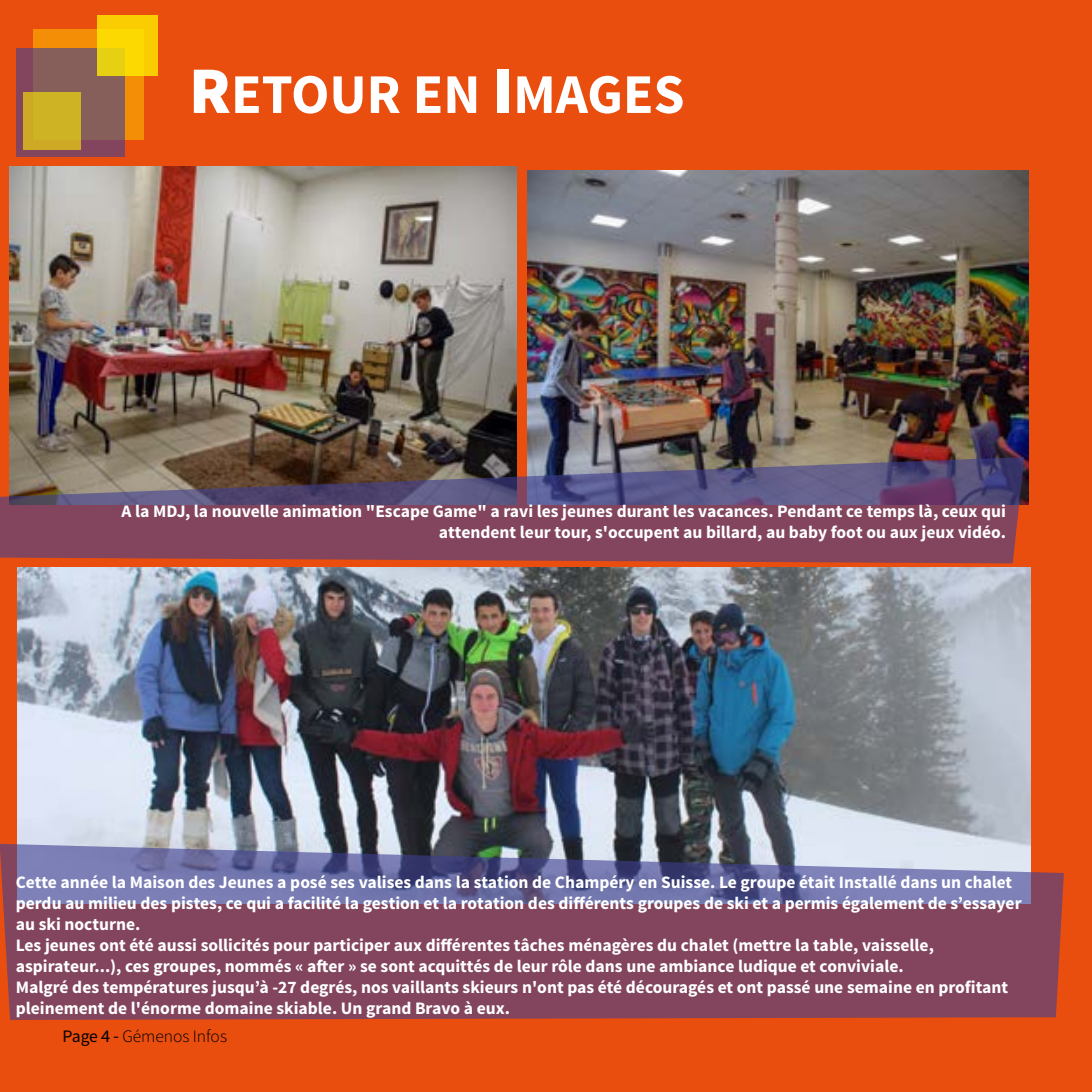
<style>
.page{position:relative;width:1092px;height:1092px;background:#fff}
.page>*{position:absolute;margin:0;border:0;box-sizing:border-box;transform-origin:0 0}
.t1{font:700 56px "Source Sans Pro";color:#fff}
.t2{font:700 17.5px/21px "Source Sans Pro";color:#fff;text-align:right}
.t3{font:300 17.5px "Source Sans Pro";color:#000}
.t4{font:17.5px "Source Sans Pro";color:#000}
.s1{font-weight:900;font-size:66.5px}
.s2{font-family:"Myriad Pro";font-weight:400}
</style>
<div class="page">
<div style="left:0;top:0;width:1091px;height:1091px;background:#e94e0f"></div>
<div style="left:33px;top:29px;width:110px;height:111px;background:#f38e06"></div>
<svg style="left:16px;top:48px;width:109px;height:109px;background:#84565a"></svg>
<div style="left:23px;top:92px;width:58px;height:58px;background:#ceb324"></div>
<svg style="left:97px;top:16px;width:61px;height:60px;background:#f6d205"></svg>
<img style="left:10px;top:166px;width:506px;height:291px">
<img style="left:527px;top:170px;width:501px;height:334px">
<img style="left:17px;top:567px;width:1013px;height:276px">
<svg style="left:0;top:843px;width:1063px;height:176px;background:#805774"></svg>
<svg style="left:0;top:457px;width:1024px;height:106px;background:#774d61"></svg>
<h1 class="t1" style="left:189px;top:58px;width:497px"><span class="s1">R</span>ETOUR EN <span class="s1">I</span>MAGES</h1>
<p class="t2" style="left:122px;top:501px;width:885px">A la MDJ, la nouvelle animation "Escape Game" a ravi les jeunes durant les vacances. Pendant ce temps là, ceux qui attendent leur tour, s'occupent au billard, au baby foot ou aux jeux vidéo.</p>
<p class="t2" style="left:16px;top:872px;width:1007px;text-align:left">Cette année la Maison des Jeunes a posé ses valises dans la station de Champéry en Suisse. Le groupe était Installé dans un chalet perdu au milieu des pistes, ce qui a facilité la gestion et la rotation des différents groupes de ski et a permis également de s’essayer au ski nocturne.<br>Les jeunes ont été aussi sollicités pour participer aux différentes tâches ménagères du chalet (mettre la table, vaisselle, aspirateur...), ces groupes, nommés « after » se sont acquittés de leur rôle dans une ambiance ludique et conviviale.<br>Malgré des températures jusqu’à -27 degrés, nos vaillants skieurs n'ont pas été découragés et ont passé une semaine en profitant pleinement de l'énorme domaine skiable. Un grand Bravo à eux.</p>
<p class="t4" style="left:63px;top:1028px;width:57px">Page <sup>4</sup> <sup>-</sup></p>
<p class="t3" style="left:102px;top:1029px;width:127px"><span class="s2">4 -</span> Gémenos Infos</p>
</div>
